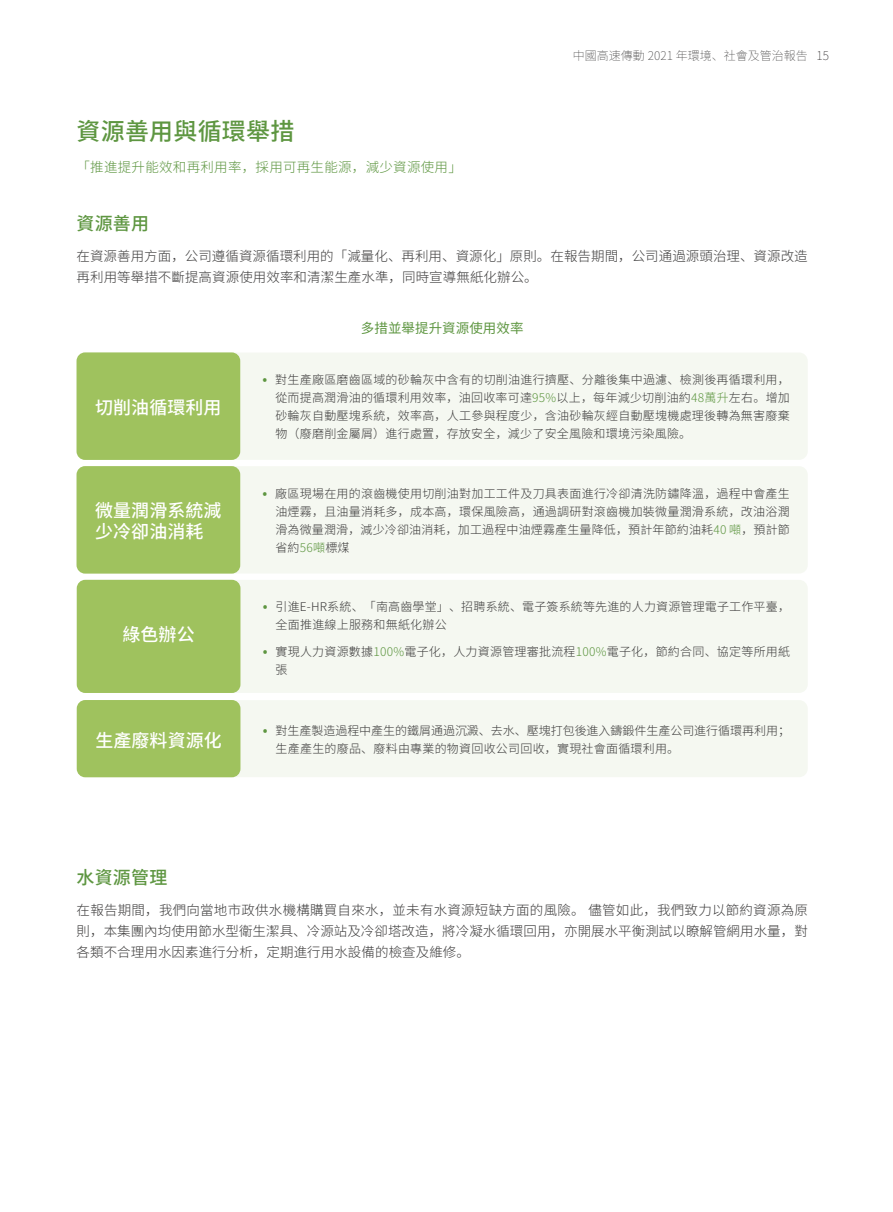
<style>
.page{position:relative;width:893px;height:1212px;background:#fff}
.page>*{position:absolute;margin:0;border:0;box-sizing:border-box;transform-origin:0 0}
.標題{font:500 24px "Source Han Sans CN";letter-spacing:.01em;color:#5e9641}
.正文{font:500 18px/21px "Source Han Sans CN";letter-spacing:.005em;color:#fff}
.小標題{font:500 18px "Source Han Sans CN";letter-spacing:.01em;color:#5e9641}
.正文-2{font:300 13.5px/21px "Source Han Sans CN";letter-spacing:.005em;color:#3c3b3b}
.正文-3{font:300 13.5px "Source Han Sans CN";letter-spacing:.02em;color:#5e9641}
.正文-4{font:13.5px "Source Han Sans CN";letter-spacing:.005em;color:#5e9641}
.t1{font:300 12px/18px "Source Han Sans CN";letter-spacing:.02em;color:#3c3b3b;text-align:justify}
.t2{font:300 12px/18px "Source Han Sans CN";letter-spacing:-.005em;color:#3c3b3b}
.t3{font:200 12px "Source Han Sans CN";color:#3c3b3b}
.s1{color:#231f20}
.s2{font-weight:500;font-size:13.5px;color:#5e9641}
.s3{color:#5e9641}
</style>
<div class="page">
<div style="left:77px;top:352px;width:731px;height:108px;background:#f5f8f1;border-radius:9px"></div>
<div style="left:77px;top:466px;width:731px;height:107px;background:#f5f8f1;border-radius:9px"></div>
<div style="left:77px;top:352px;width:163px;height:108px;background:#9fc25e;border-radius:9px"></div>
<div style="left:77px;top:466px;width:163px;height:108px;background:#9fc25e;border-radius:9px"></div>
<div style="left:77px;top:580px;width:731px;height:113px;background:#f5f8f1;border-radius:9px"></div>
<div style="left:77px;top:700px;width:731px;height:77px;background:#f5f8f1;border-radius:9px"></div>
<div style="left:77px;top:580px;width:163px;height:113px;background:#9fc25e;border-radius:9px"></div>
<div style="left:77px;top:700px;width:163px;height:77px;background:#9fc25e;border-radius:9px"></div>
<p class="標題" style="left:77px;top:118px;width:219px">資源善用與循環舉措</p>
<p class="正文-3" style="left:77px;top:159px;width:387px">「推進提升能效和再利用率，採用可再生能源，減少資源使用」</p>
<p class="小標題" style="left:77px;top:214px;width:74px">資源善用</p>
<p class="t3" style="left:573px;top:49px;width:258px">中國高速傳動 2021 年環境、社會及管治報告 <span class="s1">15</span></p>
<p class="正文-2" style="left:77px;top:246px;width:733px">在資源善用方面，公司遵循資源循環利用的「減量化、再利用、資源化」原則。在報告期間，公司通過源頭治理、資源改造再利用等舉措不斷提高資源使用效率和清潔生產水準，同時宣導無紙化辦公。</p>
<p class="正文" style="left:95px;top:397px;width:128px">切削油循環利用</p>
<p class="正文" style="left:95px;top:500px;width:128px">微量潤滑系統減少冷卻油消耗</p>
<p class="正文" style="left:122px;top:625px;width:74px">綠色辦公</p>
<p class="正文" style="left:95px;top:730px;width:128px">生產廢料資源化</p>
<p class="正文-4" style="left:361px;top:320px;width:164px">多措並舉提升資源使用效率</p>
<p class="t1" style="left:275px;top:371px;width:516px;text-indent:-13px"><span class="s2">•</span> 對生產廠區磨齒區域的砂輪灰中含有的切削油進行擠壓、分離後集中過濾、檢測後再循環利用，從而提高潤滑油的循環利用效率，油回收率可達<span class="s3">95%</span>以上，每年減少切削油約<span class="s3">48萬升</span>左右。增加砂輪灰自動壓塊系統，效率高，人工參與程度少，含油砂輪灰經自動壓塊機處理後轉為無害廢棄物（廢磨削金屬屑）進行處置，存放安全，減少了安全風險和環境污染風險。</p>
<p class="t1" style="left:275px;top:485px;width:516px;text-indent:-13px"><span class="s2">•</span> 廠區現場在用的滾齒機使用切削油對加工工件及刀具表面進行冷卻清洗防鏽降溫，過程中會產生油煙霧，且油量消耗多，成本高，環保風險高，通過調研對滾齒機加裝微量潤滑系統，改油浴潤滑為微量潤滑，減少冷卻油消耗，加工過程中油煙霧產生量降低，預計年節約油耗<span class="s3">40 噸</span>，預計節省約<span class="s3">56噸</span>標煤</p>
<p class="t1" style="left:276px;top:598px;width:516px;text-indent:-13px"><span class="s2">•</span> 引進E-HR系統、「南高齒學堂」、招聘系統、電子簽系統等先進的人力資源管理電子工作平臺，全面推進線上服務和無紙化辦公</p>
<p class="t1" style="left:276px;top:643px;width:516px;text-indent:-13px"><span class="s2">•</span> 實現人力資源數據<span class="s3">100%</span>電子化，人力資源管理審批流程<span class="s3">100%</span>電子化，節約合同、協定等所用紙張</p>
<p class="t2" style="left:276px;top:722px;width:516px;text-indent:-13px"><span class="s2">•</span> 對生產製造過程中產生的鐵屑通過沉澱、去水、壓塊打包後進入鑄鍛件生產公司進行循環再利用；生產產生的廢品、廢料由專業的物資回收公司回收，實現社會面循環利用。</p>
<p class="小標題" style="left:77px;top:867px;width:92px">水資源管理</p>
<p class="正文-2" style="left:77px;top:899px;width:733px;text-align:justify">在報告期間，我們向當地市政供水機構購買自來水，並未有水資源短缺方面的風險。 儘管如此，我們致力以節約資源為原則，本集團內均使用節水型衛生潔具、冷源站及冷卻塔改造，將冷凝水循環回用，亦開展水平衡測試以瞭解管網用水量，對各類不合理用水因素進行分析，定期進行用水設備的檢查及維修。</p>
</div>
